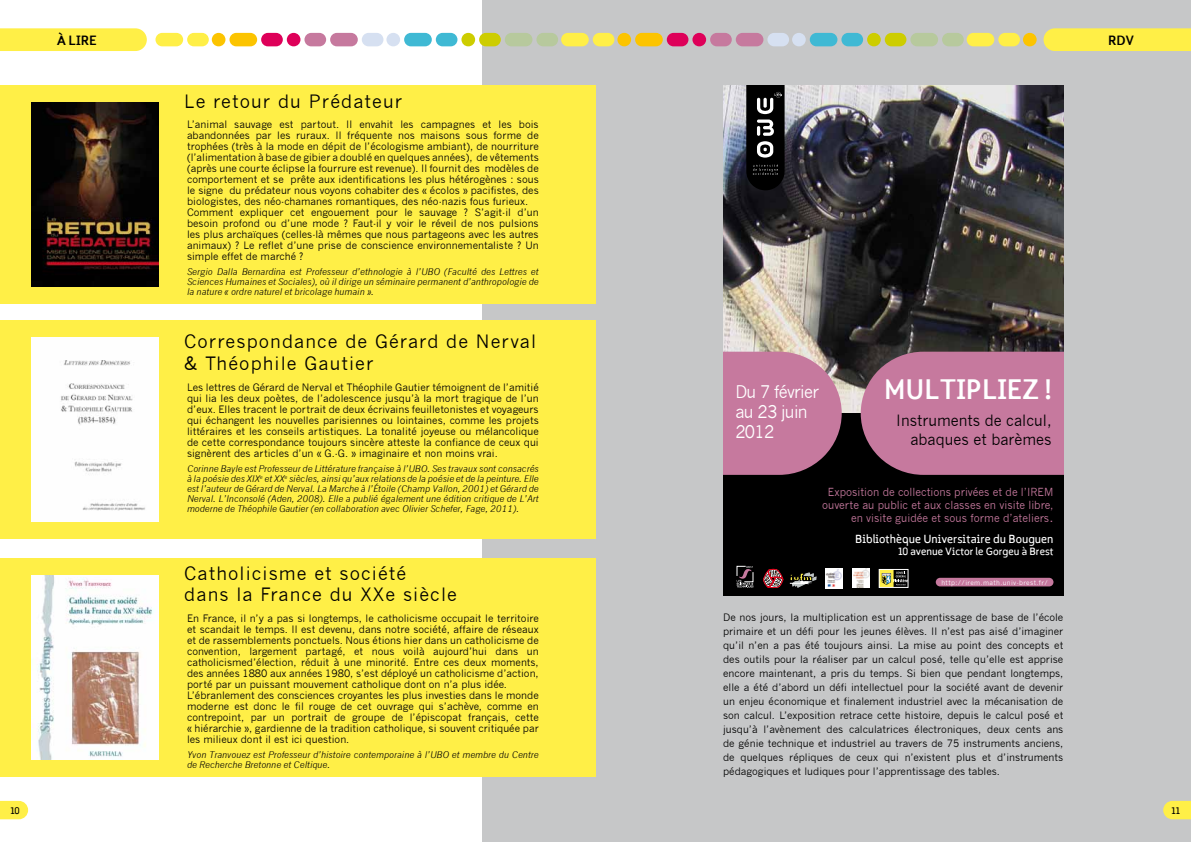
<style>
.page{position:relative;width:1191px;height:842px;background:#fff}
.page>*{position:absolute;margin:0;border:0;box-sizing:border-box;transform-origin:0 0}
.t1{font:700 29.4px "Focus LF";color:#fff;scale:.96 1}
.t2{font:18px/21.6px "News Gothic";letter-spacing:.06em;color:#000}
.t3{font:17.1px/20.1px "News Gothic";letter-spacing:-.04em;color:#fff;scale:.96 1}
.t4{font:15.2px/18.3px "News Gothic";color:#000;text-align:right;scale:.96 1}
.t5{font:700 14px "Focus LF";color:#000}
.t6{font:12.2px "Focus LF";color:#fff}
.t7{font:11px "Focus LF";color:#fff}
.t8{font:10.9px/12.8px "News Gothic";color:#c6799e;text-align:right;scale:.96 1}
.t9{font:10px/11px "News Gothic";color:#000}
.t10{font:10px "Focus LF";color:#000}
.t11{font:italic 9px/10px "News Gothic";color:#000;text-align:justify}
.t12{font:6.4px "News Gothic";letter-spacing:.06em;color:#fff}
.s1{font-size:13.8px}
</style>
<div class="page">
<div style="left:482px;top:0;width:709px;height:842px;background:#c6c7c8"></div>
<svg style="left:0;top:801px;width:28px;height:18px"></svg>
<svg style="left:1163px;top:801px;width:28px;height:18px"></svg>
<img style="left:723px;top:85px;width:340px;height:328px">
<svg style="left:746px;top:85px;width:38px;height:105px;background:#222"></svg>
<div style="left:723px;top:413px;width:340px;height:182px;background:#000"></div>
<svg style="left:723px;top:352px;width:118px;height:123px;background:#b87394"></svg>
<svg style="left:860px;top:352px;width:203px;height:123px;background:#ba7295"></svg>
<svg style="left:852px;top:587px;width:17px;height:1px"></svg>
<img style="left:852px;top:568px;width:17px;height:19px">
<svg style="left:736px;top:566px;width:17px;height:22px"></svg>
<svg style="left:790px;top:573px;width:26px;height:15px"></svg>
<svg style="left:763px;top:568px;width:20px;height:20px"></svg>
<img style="left:825px;top:568px;width:17px;height:20px">
<svg style="left:881px;top:571px;width:25px;height:14px"></svg>
<div style="left:879px;top:569px;width:29px;height:18px;border:1px solid #fff"></div>
<div style="left:935px;top:578px;width:118px;height:8px;background:#c6799e;border-radius:4px"></div>
<div style="left:0;top:85px;width:595px;height:218px;background:#ffef47"></div>
<img style="left:31px;top:102px;width:128px;height:184px">
<div style="left:0;top:320px;width:595px;height:219px;background:#ffef47"></div>
<img style="left:31px;top:337px;width:128px;height:185px">
<div style="left:0;top:558px;width:595px;height:219px;background:#ffef47"></div>
<img style="left:31px;top:575px;width:128px;height:185px">
<div style="left:1043px;top:28px;width:148px;height:23px;background:#ffef47"></div>
<div style="left:0;top:28px;width:147px;height:23px;background:#ffef47"></div>
<div style="left:155px;top:33px;width:28px;height:13px;background:#ffef47;border-radius:7px"></div>
<div style="left:362px;top:33px;width:21px;height:13px;background:#d6e0f1;border-radius:7px"></div>
<div style="left:187px;top:33px;width:22px;height:13px;background:#ffef47;border-radius:7px"></div>
<div style="left:386px;top:33px;width:14px;height:13px;background:#d6e0f1;border-radius:7px"></div>
<div style="left:212px;top:33px;width:13px;height:13px;background:#fcc400;border-radius:7px"></div>
<div style="left:404px;top:33px;width:28px;height:13px;background:#3fb9d4;border-radius:7px"></div>
<div style="left:261px;top:33px;width:22px;height:13px;background:#de0059;border-radius:7px"></div>
<div style="left:461px;top:33px;width:14px;height:13px;background:#cdcd00;border-radius:7px"></div>
<div style="left:229px;top:33px;width:28px;height:13px;background:#fcc400;border-radius:7px"></div>
<div style="left:436px;top:33px;width:21px;height:13px;background:#3fb9d4;border-radius:7px"></div>
<div style="left:287px;top:33px;width:13px;height:13px;background:#de0059;border-radius:7px"></div>
<div style="left:479px;top:33px;width:22px;height:13px;background:#cdcd00;border-radius:7px"></div>
<div style="left:304px;top:33px;width:22px;height:13px;background:#c6799e;border-radius:7px"></div>
<div style="left:505px;top:33px;width:27px;height:13px;background:#b7c99d;border-radius:7px"></div>
<div style="left:330px;top:33px;width:28px;height:13px;background:#c6799e;border-radius:7px"></div>
<div style="left:536px;top:33px;width:22px;height:13px;background:#b7c99d;border-radius:7px"></div>
<div style="left:561px;top:33px;width:28px;height:13px;background:#ffef47;border-radius:7px"></div>
<div style="left:767px;top:33px;width:22px;height:13px;background:#d6e0f1;border-radius:7px"></div>
<div style="left:593px;top:33px;width:21px;height:13px;background:#ffef47;border-radius:7px"></div>
<div style="left:792px;top:33px;width:13px;height:13px;background:#d6e0f1;border-radius:7px"></div>
<div style="left:617px;top:33px;width:14px;height:13px;background:#fcc400;border-radius:7px"></div>
<div style="left:809px;top:33px;width:28px;height:13px;background:#3fb9d4;border-radius:7px"></div>
<div style="left:667px;top:33px;width:21px;height:13px;background:#de0059;border-radius:7px"></div>
<div style="left:867px;top:33px;width:13px;height:13px;background:#cdcd00;border-radius:7px"></div>
<div style="left:635px;top:33px;width:28px;height:13px;background:#fcc400;border-radius:7px"></div>
<div style="left:841px;top:33px;width:22px;height:13px;background:#3fb9d4;border-radius:7px"></div>
<div style="left:692px;top:33px;width:14px;height:13px;background:#de0059;border-radius:7px"></div>
<div style="left:884px;top:33px;width:22px;height:13px;background:#cdcd00;border-radius:7px"></div>
<div style="left:710px;top:33px;width:22px;height:13px;background:#c6799e;border-radius:7px"></div>
<div style="left:910px;top:33px;width:28px;height:13px;background:#b7c99d;border-radius:7px"></div>
<div style="left:736px;top:33px;width:27px;height:13px;background:#c6799e;border-radius:7px"></div>
<div style="left:942px;top:33px;width:21px;height:13px;background:#b7c99d;border-radius:7px"></div>
<div style="left:966px;top:33px;width:28px;height:13px;background:#ffef47;border-radius:7px"></div>
<div style="left:998px;top:33px;width:22px;height:13px;background:#ffef47;border-radius:7px"></div>
<div style="left:1023px;top:33px;width:13px;height:13px;background:#fcc400;border-radius:7px"></div>
<h3 class="t5" style="left:57px;top:31px;width:33px">ÀLIRE</h3>
<h3 class="t5" style="left:1108px;top:31px;width:27px">RDV</h3>
<h2 class="t2" style="left:184px;top:91px;width:219px">Le retour du Prédateur</h2>
<p class="t9" style="left:187px;top:118px;width:353px">L’animal sauvage est partout. Il envahit les campagnes et les bois abandonnées par les ruraux. Il fréquente nos maisons sous forme de trophées (très à la mode en dépit de l’écologisme ambiant), de nourriture (l’alimentation à base de gibier a doublé en quelques années), de vêtements (après une courte éclipse la fourrure est revenue). Il fournit des modèles de comportement et se prête aux identifications les plus hétérogènes : sous le signe du prédateur nous voyons cohabiter des « écolos » pacifistes, des biologistes, des néo-chamanes romantiques, des néo-nazis fous furieux.<br>Comment expliquer cet engouement pour le sauvage ? S’agit-il d’un besoin profond ou d’une mode ? Faut-il y voir le réveil de nos pulsions les plus archaïques (celles-là mêmes que nous partageons avec les autres animaux) ? Le reflet d’une prise de conscience environnementaliste ? Un simple effet de marché ?</p>
<p class="t11" style="left:187px;top:266px;width:353px">Sergio Dalla Bernardina est Professeur d’ethnologie à l’UBO (Faculté des Lettres et Sciences Humaines et Sociales), où il dirige un séminaire permanent d’anthropologie de la nature « ordre naturel et bricolage humain ».</p>
<h2 class="t2" style="left:184px;top:331px;width:353px">Correspondance de Gérard de Nerval &amp; Théophile Gautier</h2>
<p class="t9" style="left:187px;top:382px;width:353px;text-align:justify">Les lettres de Gérard de Nerval et Théophile Gautier témoignent de l’amitié qui lia les deux poètes, de l’adolescence jusqu’à la mort tragique de l’un d’eux. Elles tracent le portrait de deux écrivains feuilletonistes et voyageurs qui échangent les nouvelles parisiennes ou lointaines, comme les projets littéraires et les conseils artistiques. La tonalité joyeuse ou mélancolique de cette correspondance toujours sincère atteste la confiance de ceux qui signèrent des articles d’un « G.-G. » imaginaire et non moins vrai.</p>
<p class="t11" style="left:187px;top:463px;width:353px">Corinne Bayle est Professeur de Littérature française à l’UBO. Ses travaux sont consacrés à la poésie des XIX<sup>e</sup> et XX<sup>e</sup> siècles, ainsi qu’aux relations de la poésie et de la peinture. Elle est l’auteur de Gérard de Nerval. La Marche à l’Étoile (Champ Vallon, 2001) et Gérard de Nerval. L’Inconsolé (Aden, 2008). Elle a publié également une édition critique de L’Art moderne de Théophile Gautier (en collaboration avec Olivier Schefer, Fage, 2011).</p>
<h2 class="t2" style="left:184px;top:562px;width:274px">Catholicisme et société<br>dans la France du XXe siècle</h2>
<p class="t9" style="left:187px;top:613px;width:353px">En France, il n’y a pas si longtemps, le catholicisme occupait le territoire et scandait le temps. Il est devenu, dans notre société, affaire de réseaux et de rassemblements ponctuels. Nous étions hier dans un catholicisme de convention, largement partagé, et nous voilà aujourd’hui dans un catholicismed’élection, réduit à une minorité. Entre ces deux moments, des années 1880 aux années 1980, s’est déployé un catholicisme d’action, porté par un puissant mouvement catholique dont on n’a plus idée.<br>L’ébranlement des consciences croyantes les plus investies dans le monde moderne est donc le fil rouge de cet ouvrage qui s’achève, comme en contrepoint, par un portrait de groupe de l’épiscopat français, cette « hiérarchie », gardienne de la tradition catholique, si souvent critiquée par les milieux dont il est ici question.</p>
<p class="t11" style="left:187px;top:750px;width:353px">Yvon Tranvouez est Professeur d’histoire contemporaine à l’UBO et membre du Centre de Recherche Bretonne et Celtique.</p>
<h3 class="t3" style="left:735px;top:381px;width:89px">Du 7 février au 23 juin<br>2012</h3>
<h1 class="t1" style="left:884px;top:371px;width:176px">MULTIPLIEZ !</h1>
<h3 class="t4" style="left:896px;top:412px;width:163px">Instruments de calcul, abaques et barèmes</h3>
<p class="t8" style="left:822px;top:486px;width:242px">Exposition de collections privées et de l’IREM ouverte au public et aux classes en visite libre, en visite guidée et sous forme d’ateliers<span class="s1">.</span></p>
<p class="t6" style="left:855px;top:531px;width:200px">Bibliothèque Universitaire du Bouguen</p>
<p class="t7" style="left:898px;top:545px;width:157px">10 avenue Victor le Gorgeu à Brest</p>
<p class="t12" style="left:941px;top:578px;width:108px">http://irem.math.univ-brest.fr/</p>
<p class="t9" style="left:723px;top:610px;width:342px;line-height:14px;text-align:justify">De nos jours, la multiplication est un apprentissage de base de l’école primaire et un défi pour les jeunes élèves. Il n’est pas aisé d’imaginer qu’il n’en a pas été toujours ainsi. La mise au point des concepts et des outils pour la réaliser par un calcul posé, telle qu’elle est apprise encore maintenant, a pris du temps. Si bien que pendant longtemps, elle a été d’abord un défi intellectuel pour la société avant de devenir un enjeu économique et finalement industriel avec la mécanisation de son calcul. L’exposition retrace cette histoire, depuis le calcul posé et jusqu’à l’avènement des calculatrices électroniques, deux cents ans de génie technique et industriel au travers de 75 instruments anciens, de quelques répliques de ceux qui n’existent plus et d’instruments pédagogiques et ludiques pour l’apprentissage des tables.</p>
<p class="t10" style="left:10px;top:804px;width:11px">10</p>
<p class="t10" style="left:1171px;top:804px;width:10px">11</p>
</div>
